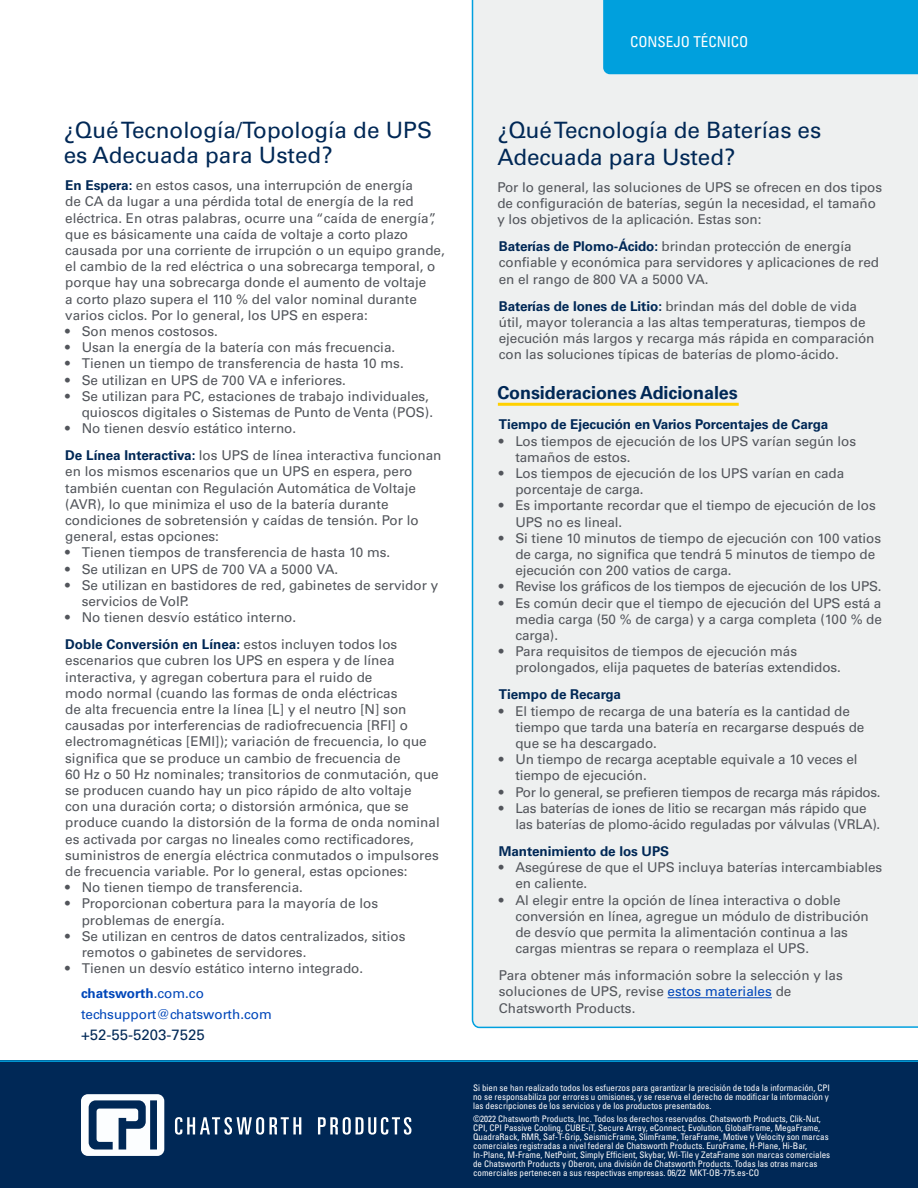
<style>
.page{position:relative;width:918px;height:1188px;background:#fff}
.page>*{position:absolute;margin:0;border:0;box-sizing:border-box;transform-origin:0 0}
.t1{font:22.5px/25.5px "Univers LT Std";letter-spacing:-.005em;color:#002856}
.t2{font:700 18px "Univers LT Std";letter-spacing:-.005em;color:#002856}
.t3{font:15px "Univers LT Std";color:#002856}
.t4{font:condensed 15px "Univers LT Std";color:#fff}
.t5{font:13.5px/16.2px "Univers LT Std";color:#52555b}
.t6{font:700 13.5px "Univers LT Std";letter-spacing:-.005em;color:#002856}
.t7{font:13.5px "Univers LT Std";letter-spacing:-.025em;color:#52555b}
.t8{font:13.5px/21px "Univers LT Std";color:#0047ba}
.t9{font:condensed 9px/9px "Univers LT Std";color:#fff;text-align:justify}
.s1{font-weight:700;color:#002856}
.s2{font-weight:700}
.s3{color:#0047ba}
</style>
<div class="page">
<div style="left:0;top:1060px;width:918px;height:128px;background:#002856"></div>
<hr style="left:0;top:1060px;width:918px;height:2px;background:#00a0dd">
<svg style="left:81px;top:1094px;width:83px;height:62px"></svg>
<svg style="left:175px;top:1117px;width:126px;height:18px"></svg>
<svg style="left:318px;top:1117px;width:93px;height:18px"></svg>
<div style="left:471px;top:0;width:447px;height:1029px;background:#eef0f0"></div>
<div style="left:603px;top:0;width:315px;height:74px;background:#00a0dd"></div>
<hr style="left:668px;top:997px;width:104px;height:1px;background:#0047ba">
<hr style="left:498px;top:403px;width:241px;height:3px;background:#ffd000">
<p class="t4" style="left:630px;top:32px;width:120px">CONSEJO TÉCNICO</p>
<h1 class="t1" style="left:64px;top:117px;width:370px">¿Qué Tecnología/Topología de UPS es Adecuada para Usted?</h1>
<p class="t5" style="left:65px;top:177px;width:381px"><span class="s1">En Espera:</span> en estos casos, una interrupción de energía<br>de CA da lugar a una pérdida total de energía de la red eléctrica. En otras palabras, ocurre una “caída de energía”, que es básicamente una caída de voltaje a corto plazo causada por una corriente de irrupción o un equipo grande, el cambio de la red eléctrica o una sobrecarga temporal, o porque hay una sobrecarga donde el aumento de voltaje<br>a corto plazo supera el 110 % del valor nominal durante varios ciclos. Por lo general, los UPS en espera:</p>
<p class="t5" style="left:65px;top:323px;width:154px">• Son menos costosos.</p>
<p class="t5" style="left:65px;top:339px;width:332px">• Usan la energía de la batería con más frecuencia.</p>
<p class="t5" style="left:65px;top:356px;width:340px">• Tienen un tiempo de transferencia de hasta 10 ms.</p>
<p class="t5" style="left:65px;top:372px;width:282px">• Se utilizan en UPS de 700 VA e inferiores.</p>
<p class="t5" style="left:82px;top:388px;width:353px;text-indent:-16px">• Se utilizan para PC, estaciones de trabajo individuales, quioscos digitales o Sistemas de Punto de Venta (POS).</p>
<p class="t5" style="left:65px;top:415px;width:378px;line-height:27px">• No tienen desvío estático interno.<br><span class="s1">De Línea Interactiva:</span> los UPS de línea interactiva funcionan</p>
<p class="t5" style="left:65px;top:464px;width:355px">en los mismos escenarios que un UPS en espera, pero también cuentan con Regulación Automática de Voltaje (AVR), lo que minimiza el uso de la batería durante condiciones de sobretensión y caídas de tensión. Por lo general, estas opciones:</p>
<p class="t5" style="left:65px;top:545px;width:327px">• Tienen tiempos de transferencia de hasta 10 ms.</p>
<p class="t5" style="left:65px;top:561px;width:274px">• Se utilizan en UPS de 700 VA a 5000 VA.</p>
<p class="t5" style="left:82px;top:577px;width:358px;text-indent:-16px">• Se utilizan en bastidores de red, gabinetes de servidor y servicios de VoIP.</p>
<p class="t5" style="left:65px;top:604px;width:334px;line-height:27px">• No tienen desvío estático interno.<br><span class="s1">Doble Conversión en Línea:</span> estos incluyen todos los</p>
<p class="t5" style="left:65px;top:653px;width:376px">escenarios que cubren los UPS en espera y de línea interactiva, y agregan cobertura para el ruido de<br>modo normal (cuando las formas de onda eléctricas<br>de alta frecuencia entre la línea [L] y el neutro [N] son causadas por interferencias de radiofrecuencia [RFI] o electromagnéticas [EMI]); variación de frecuencia, lo que significa que se produce un cambio de frecuencia de<br>60 Hz o 50 Hz nominales; transitorios de conmutación, que se producen cuando hay un pico rápido de alto voltaje<br>con una duración corta; o distorsión armónica, que se produce cuando la distorsión de la forma de onda nominal es activada por cargas no lineales como rectificadores, suministros de energía eléctrica conmutados o impulsores de frecuencia variable. Por lo general, estas opciones:</p>
<p class="t5" style="left:65px;top:879px;width:239px">• No tienen tiempo de transferencia.</p>
<p class="t5" style="left:82px;top:896px;width:298px;text-indent:-16px">• Proporcionan cobertura para la mayoría de los problemas de energía.</p>
<p class="t5" style="left:82px;top:928px;width:325px;text-indent:-16px">• Se utilizan en centros de datos centralizados, sitios remotos o gabinetes de servidores.</p>
<p class="t5" style="left:65px;top:960px;width:300px">• Tienen un desvío estático interno integrado.</p>
<p class="t8" style="left:81px;top:982px;width:192px"><span class="s2">chatsworth</span>.com.co techsupport@chatsworth.com</p>
<p class="t3" style="left:81px;top:1025px;width:125px">+52-55-5203-7525</p>
<h1 class="t1" style="left:497px;top:116px;width:325px;line-height:27px">¿Qué Tecnología de Baterías es<br>Adecuada para Usted?</h1>
<p class="t5" style="left:497px;top:179px;width:386px">Por lo general, las soluciones de UPS se ofrecen en dos tipos de configuración de baterías, según la necesidad, el tamaño y los objetivos de la aplicación. Estas son:</p>
<p class="t5" style="left:499px;top:238px;width:382px"><span class="s1">Baterías de Plomo-Ácido:</span> brindan protección de energía confiable y económica para servidores y aplicaciones de red en el rango de 800 VA a 5000 VA.</p>
<p class="t5" style="left:499px;top:298px;width:377px"><span class="s1">Baterías de Iones de Litio:</span> brindan más del doble de vida útil, mayor tolerancia a las altas temperaturas, tiempos de ejecución más largos y recarga más rápida en comparación con las soluciones típicas de baterías de plomo-ácido.</p>
<h2 class="t2" style="left:497px;top:382px;width:242px">Consideraciones Adicionales</h2>
<p class="t6" style="left:499px;top:417px;width:331px">Tiempo de Ejecución en Varios Porcentajes de Carga</p>
<p class="t5" style="left:515px;top:433px;width:342px;text-indent:-16px">• Los tiempos de ejecución de los UPS varían según los tamaños de estos.</p>
<p class="t5" style="left:515px;top:465px;width:330px;text-indent:-16px">• Los tiempos de ejecución de los UPS varían en cada porcentaje de carga.</p>
<p class="t5" style="left:515px;top:498px;width:362px;text-indent:-16px">• Es importante recordar que el tiempo de ejecución de los<br>UPS no es lineal.</p>
<p class="t5" style="left:515px;top:530px;width:367px;text-indent:-16px">• Si tiene 10 minutos de tiempo de ejecución con 100 vatios de carga, no significa que tendrá 5 minutos de tiempo de ejecución con 200 vatios de carga.</p>
<p class="t5" style="left:499px;top:579px;width:384px">• Revise los gráficos de los tiempos de ejecución de los UPS.</p>
<p class="t5" style="left:515px;top:595px;width:368px;text-align:justify;text-indent:-16px">• Es común decir que el tiempo de ejecución del UPS está a media carga (50 % de carga) y a carga completa (100 % de carga).</p>
<p class="t5" style="left:515px;top:643px;width:327px;text-indent:-16px">• Para requisitos de tiempos de ejecución más prolongados, elija paquetes de baterías extendidos.</p>
<p class="t6" style="left:499px;top:687px;width:124px">Tiempo de Recarga</p>
<p class="t5" style="left:515px;top:703px;width:351px;text-indent:-16px">• El tiempo de recarga de una batería es la cantidad de tiempo que tarda una batería en recargarse después de que se ha descargado.</p>
<p class="t5" style="left:515px;top:751px;width:344px;text-indent:-16px">• Un tiempo de recarga aceptable equivale a 10 veces el tiempo de ejecución.</p>
<p class="t7" style="left:499px;top:784px;width:383px">• Por lo general, se prefieren tiempos de recarga más rápidos.</p>
<p class="t5" style="left:515px;top:800px;width:367px;text-indent:-16px">• Las baterías de iones de litio se recargan más rápido que las baterías de plomo-ácido reguladas por válvulas (VRLA).</p>
<p class="t6" style="left:499px;top:843px;width:172px">Mantenimiento de los UPS</p>
<p class="t5" style="left:515px;top:859px;width:368px;text-indent:-16px">• Asegúrese de que el UPS incluya baterías intercambiables en caliente.</p>
<p class="t5" style="left:515px;top:892px;width:355px;text-indent:-16px">• Al elegir entre la opción de línea interactiva o doble conversión en línea, agregue un módulo de distribución de desvío que permita la alimentación continua a las cargas mientras se repara o reemplaza el UPS.</p>
<p class="t5" style="left:499px;top:967px;width:345px">Para obtener más información sobre la selección y las soluciones de UPS, revise <span class="s3">estos materiales</span> de<br>Chatsworth Products.</p>
<p class="t9" style="left:473px;top:1083px;width:358px">Si bien se han realizado todos los esfuerzos para garantizar la precisión de toda la información, CPI no se responsabiliza por errores u omisiones, y se reserva el derecho de modificar la información y las descripciones de los servicios y de los productos presentados.</p>
<p class="t9" style="left:473px;top:1114px;width:359px;text-align:left">©2022 Chatsworth Products, Inc. Todos los derechos reservados. Chatsworth Products, Clik-Nut, CPI, CPI Passive Cooling, CUBE-iT, Secure Array, eConnect, Evolution, GlobalFrame, MegaFrame, QuadraRack, RMR, Saf-T-Grip, SeismicFrame, SlimFrame, TeraFrame, Motive y Velocity son marcas comerciales registradas a nivel federal de Chatsworth Products. EuroFrame, H-Plane, Hi-Bar, In-Plane, M-Frame, NetPoint, Simply Efficient, Skybar, Wi-Tile y ZetaFrame son marcas comerciales de Chatsworth Products y Oberon, una división de Chatsworth Products. Todas las otras marcas comerciales pertenecen a sus respectivas empresas. 06/22 MKT-OB-775.es-CO</p>
</div>
